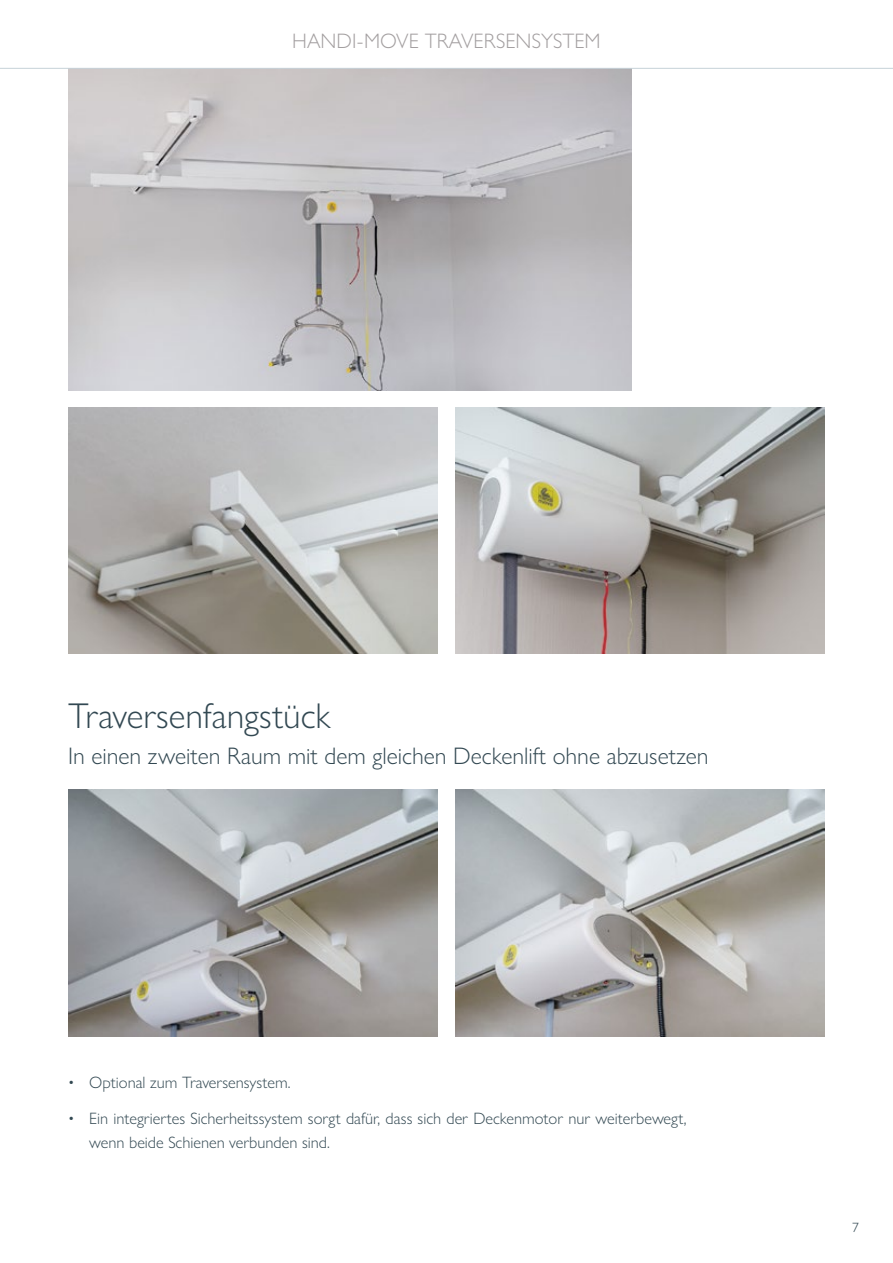
<style>
.page{position:relative;width:893px;height:1263px;background:#fff}
.page>*{position:absolute;margin:0;border:0;box-sizing:border-box;transform-origin:0 0}
.t1{font:300 36px "Gill Sans Nova";color:#324852}
.t2{font:300 24px "Gill Sans Nova";color:#324852}
.t3{font:300 21px "Gill Sans Nova";color:#a39fa0}
.t4{font:300 16.5px/24px "Gill Sans Nova";color:#324852}
.t5{font:300 13.5px "Gill Sans Nova";color:#324852}
</style>
<div class="page">
<img style="left:68px;top:789px;width:370px;height:247px">
<img style="left:68px;top:69px;width:563px;height:321px">
<img style="left:455px;top:789px;width:370px;height:247px">
<img style="left:68px;top:407px;width:370px;height:247px">
<img style="left:455px;top:407px;width:370px;height:247px">
<hr style="left:0;top:68px;width:893px;height:1px;background:#c7d2d9">
<p class="t3" style="left:292px;top:28px;width:310px">HANDI-MOVE TRAVERSENSYSTEM</p>
<h1 class="t1" style="left:68px;top:694px;width:264px">Traversenfangstück</h1>
<h2 class="t2" style="left:68px;top:741px;width:642px">In einen zweiten Raum mit dem gleichen Deckenlift ohne abzusetzen</h2>
<p class="t4" style="left:68px;top:1070px;width:224px">• Optional zum Traversensystem.</p>
<p class="t4" style="left:89px;top:1106px;width:599px;text-indent:-21px">• Ein integriertes Sicherheitssystem sorgt dafü r, dass sich der Deckenmotor nur weiterbewegt, wenn beide Schienen verbunden sind.</p>
<p class="t5" style="left:852px;top:1219px;width:8px">7</p>
</div>
